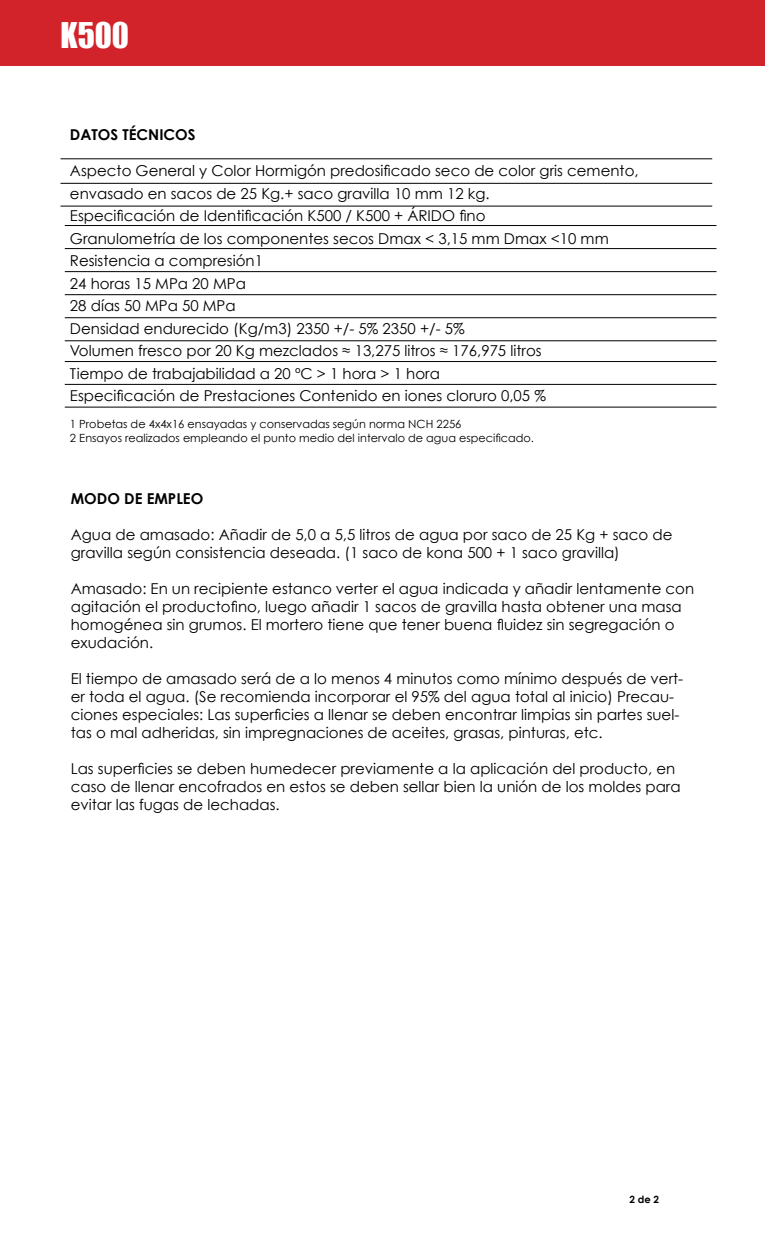
<style>
.page{position:relative;width:765px;height:1260px;background:#fff}
.page>*{position:absolute;margin:0;border:0;box-sizing:border-box;transform-origin:0 0}
.t1{font:32.5px "Impact";color:#fff}
.t2{font:15px/22.5px "Century Gothic";color:#000}
.t3{font:700 15px "Century Gothic";color:#000}
.t4{font:11.25px/13.5px "Century Gothic";color:#000}
.t5{font:700 10px "Century Gothic";color:#000}
</style>
<div class="page">
<div style="left:0;top:0;width:765px;height:66px;background:#d2232a"></div>
<hr style="left:61px;top:158px;width:651px;height:1px;background:#000">
<hr style="left:61px;top:183px;width:651px;height:1px;background:#000">
<hr style="left:61px;top:206px;width:651px;height:1px;background:#000">
<hr style="left:65px;top:225px;width:652px;height:1px;background:#000">
<hr style="left:65px;top:248px;width:652px;height:1px;background:#000">
<hr style="left:65px;top:271px;width:652px;height:1px;background:#000">
<hr style="left:65px;top:294px;width:652px;height:1px;background:#000">
<hr style="left:65px;top:317px;width:652px;height:1px;background:#000">
<hr style="left:65px;top:340px;width:652px;height:1px;background:#000">
<hr style="left:65px;top:361px;width:652px;height:1px;background:#000">
<hr style="left:65px;top:384px;width:652px;height:1px;background:#000">
<hr style="left:65px;top:407px;width:652px;height:1px;background:#000">
<h1 class="t1" style="left:61px;top:10px;width:70px">K500</h1>
<p class="t3" style="left:70px;top:125px;width:127px">DATOS TÉCNICOS</p>
<p class="t2" style="left:70px;top:159px;width:570px">Aspecto General y Color Hormigón predosificado seco de color gris cemento, envasado en sacos de 25 Kg.+ saco gravilla 10 mm 12 kg.<br>Especificación de Identificación K500 / K500 + ÁRIDO fino<br>Granulometría de los componentes secos Dmax &lt; 3,15 mm Dmax &lt;10 mm Resistencia a compresión1<br>24 horas 15 MPa 20 MPa<br>28 días 50 MPa 50 MPa<br>Densidad endurecido (Kg/m3) 2350 +/- 5% 2350 +/- 5%<br>Volumen fresco por 20 Kg mezclados ≈ 13,275 litros ≈ 176,975 litros<br>Tiempo de trabajabilidad a 20 ºC &gt; 1 hora &gt; 1 hora<br>Especificación de Prestaciones Contenido en iones cloruro 0,05 %</p>
<p class="t4" style="left:70px;top:417px;width:466px">1 Probetas de 4x4x16 ensayadas y conservadas según norma NCH 2256<br>2 Ensayos realizados empleando el punto medio del intervalo de agua especificado.</p>
<p class="t3" style="left:71px;top:489px;width:134px">MODO DE EMPLEO</p>
<p class="t2" style="left:71px;top:525px;width:603px;line-height:18px">Agua de amasado: Añadir de 5,0 a 5,5 litros de agua por saco de 25 Kg + saco de gravilla según consistencia deseada. (1 saco de kona 500 + 1 saco gravilla)</p>
<p class="t2" style="left:71px;top:579px;width:625px;line-height:18px">Amasado: En un recipiente estanco verter el agua indicada y añadir lentamente con agitación el productofino, luego añadir 1 sacos de gravilla hasta obtener una masa homogénea sin grumos. El mortero tiene que tener buena fluidez sin segregación o exudación.</p>
<p class="t2" style="left:71px;top:669px;width:614px;line-height:18px">El tiempo de amasado será de a lo menos 4 minutos como mínimo después de vert&shy;er toda el agua. (Se recomienda incorporar el 95% del agua total al inicio) Precau&shy;ciones especiales: Las superficies a llenar se deben encontrar limpias sin partes suel&shy;tas o mal adheridas, sin impregnaciones de aceites, grasas, pinturas, etc.</p>
<p class="t2" style="left:71px;top:759px;width:611px;line-height:18px">Las superficies se deben humedecer previamente a la aplicación del producto, en caso de llenar encofrados en estos se deben sellar bien la unión de los moldes para evitar las fugas de lechadas.</p>
<p class="t5" style="left:629px;top:1193px;width:31px">2 de 2</p>
</div>
